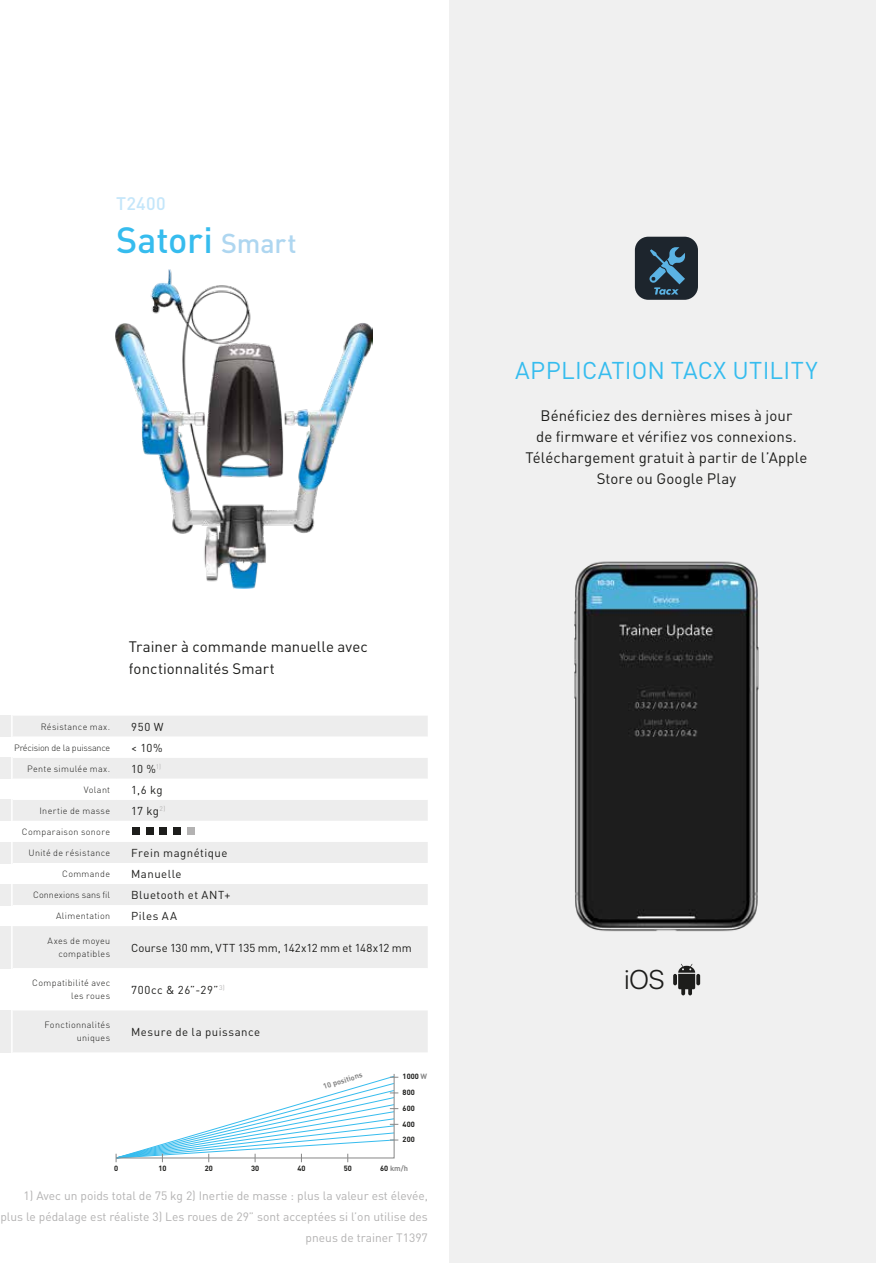
<style>
.page{position:relative;width:876px;height:1263px;background:#fff}
.page>*{position:absolute;margin:0;border:0;box-sizing:border-box;transform-origin:0 0}
.t1{font:500 36px "DIN Pro";letter-spacing:-.005em;color:#36bcee}
.t2{font:300 27px "SF Pro Display";color:#1d1d1b}
.t3{font:24px "DIN Pro";letter-spacing:.01em;color:#36bcee}
.t4{font:500 18px "DIN Pro";letter-spacing:.015em;color:#c4e6fa}
.t5{font:15px/21px "DIN Pro";letter-spacing:.005em;color:#1d1d1b}
.t6{font:12px/21px "DIN Pro";color:#b3b2b2;text-align:right}
.t7{font:11.4px "DIN Pro";letter-spacing:.04em;color:#1d1d1b}
.t8{font:11.4px "DIN Pro";color:#1d1d1b}
.t9{font:300 9px/12.6px "DIN Pro";letter-spacing:.035em;color:#1d1d1b;text-align:right}
.t10{font:300 9px "DIN Pro";letter-spacing:-.02em;color:#1d1d1b}
.t11{font:300 9px "DIN Pro";letter-spacing:.01em;color:#1d1d1b}
.t12{font:700 7.5px/15.8px "DIN Pro";color:#1d1d1b}
.t13{font:700 7.5px "DIN Pro";color:#878787}
.s1{font-size:27px;color:#aed6f0}
.s2{color:#878787}
.s3{color:#1d1d1b}
</style>
<div class="page">
<div style="left:449px;top:0;width:427px;height:1263px;background:#f0f0f0"></div>
<img style="left:116px;top:270px;width:257px;height:318px">
<div style="left:635px;top:237px;width:63px;height:63px;background:#1d252d;border-radius:13px"></div>
<svg style="left:649px;top:247px;width:36px;height:48px"></svg>
<svg style="left:673px;top:968px;width:27px;height:27px"></svg>
<svg style="left:115px;top:1074px;width:283px;height:88px"></svg>
<img style="left:574px;top:561px;width:185px;height:407px">
<div style="left:13px;top:716px;width:415px;height:336px;background:#ededed"></div>
<svg style="left:13px;top:737px;width:415px;height:273px"></svg>
<svg style="left:13px;top:779px;width:103px;height:105px"></svg>
<div style="left:0;top:716px;width:13px;height:21px;background:#ededed"></div>
<div style="left:0;top:758px;width:13px;height:21px;background:#ededed"></div>
<div style="left:0;top:800px;width:13px;height:21px;background:#ededed"></div>
<div style="left:0;top:842px;width:13px;height:21px;background:#ededed"></div>
<div style="left:0;top:884px;width:13px;height:21px;background:#ededed"></div>
<div style="left:0;top:926px;width:13px;height:42px;background:#ededed"></div>
<div style="left:0;top:1010px;width:13px;height:42px;background:#ededed"></div>
<hr style="left:11px;top:694px;width:2px;height:379px;background:#fff">
<div style="left:132px;top:827px;width:8px;height:8px;background:#1d1d1b"></div>
<div style="left:146px;top:827px;width:7px;height:8px;background:#1d1d1b"></div>
<div style="left:159px;top:827px;width:8px;height:8px;background:#1d1d1b"></div>
<div style="left:173px;top:827px;width:8px;height:8px;background:#1d1d1b"></div>
<div style="left:187px;top:827px;width:7px;height:8px;background:#b3b2b2"></div>
<h3 class="t4" style="left:116px;top:192px;width:51px">T2400</h3>
<h1 class="t1" style="left:116px;top:215px;width:182px">Satori <span class="s1">Smart</span></h1>
<h3 class="t5" style="left:129px;top:636px;width:241px">Trainer à commande manuelle avec fonctionnalités Smart</h3>
<p class="t9" style="left:41px;top:720px;width:71px">Résistance max.</p>
<p class="t7" style="left:131px;top:719px;width:34px">950 W</p>
<p class="t10" style="left:14px;top:741px;width:97px">Précision de la puissance</p>
<p class="t7" style="left:131px;top:740px;width:33px">&lt; 10%</p>
<p class="t9" style="left:27px;top:762px;width:84px">Pente simulée max.</p>
<p class="t7" style="left:131px;top:761px;width:32px">10 %<sup>1)</sup></p>
<p class="t9" style="left:84px;top:783px;width:28px">Volant</p>
<p class="t7" style="left:131px;top:782px;width:33px">1,6 kg</p>
<p class="t9" style="left:40px;top:804px;width:72px">Inertie de masse</p>
<p class="t7" style="left:131px;top:803px;width:36px">17 kg<sup>2)</sup></p>
<p class="t9" style="left:22px;top:825px;width:90px">Comparaison sonore</p>
<p class="t9" style="left:29px;top:846px;width:83px">Unité de résistance</p>
<p class="t7" style="left:131px;top:845px;width:98px">Frein magnétique</p>
<p class="t9" style="left:62px;top:867px;width:50px">Commande</p>
<p class="t7" style="left:131px;top:866px;width:52px">Manuelle</p>
<p class="t11" style="left:33px;top:888px;width:79px">Connexions sans fil</p>
<p class="t7" style="left:131px;top:887px;width:101px">Bluetooth et ANT+</p>
<p class="t9" style="left:56px;top:909px;width:56px">Alimentation</p>
<p class="t7" style="left:131px;top:908px;width:47px">Piles AA</p>
<p class="t9" style="left:48px;top:934px;width:64px">Axes de moyeu compatibles</p>
<p class="t8" style="left:131px;top:940px;width:282px">Course 130 mm, VTT 135 mm, 142x12 mm et 148x12 mm</p>
<p class="t9" style="left:32px;top:976px;width:79px">Compatibilité avec les roues</p>
<p class="t7" style="left:131px;top:982px;width:95px">700cc &amp; 26”-29”<sup>3)</sup></p>
<p class="t9" style="left:44px;top:1018px;width:67px">Fonctionnalités uniques</p>
<p class="t7" style="left:131px;top:1024px;width:130px">Mesure de la puissance</p>
<p class="t13" style="left:322px;top:1082px;width:42px;rotate:-18deg">10 positions</p>
<p class="t12" style="left:403px;top:1068px;width:26px">1000 <span class="s2">W<br></span>800<br>600<br>400<br>200</p>
<p class="t12" style="left:114px;top:1160px;width:6px">0</p>
<p class="t12" style="left:158px;top:1160px;width:10px">10</p>
<p class="t12" style="left:205px;top:1160px;width:10px">20</p>
<p class="t12" style="left:251px;top:1160px;width:10px">30</p>
<p class="t12" style="left:297px;top:1160px;width:10px">40</p>
<p class="t12" style="left:344px;top:1160px;width:10px">50</p>
<p class="t13" style="left:380px;top:1163px;width:29px"><span class="s3">60</span> km/h</p>
<h3 class="t6" style="left:0;top:1184px;width:429px">1) Avec un poids total de 75 kg 2) Inertie de masse : plus la valeur est élevée, plus le pédalage est réaliste 3) Les roues de 29” sont acceptées si l’on utilise des pneus de trainer T1397</h3>
<h3 class="t3" style="left:515px;top:354px;width:304px">APPLICATION TACX UTILITY</h3>
<h3 class="t5" style="left:525px;top:404px;width:283px;text-align:center">Bénéficiez des dernières mises à jour<br>de firmware et vérifiez vos connexions.<br>Téléchargement gratuit à partir de l’Apple Store ou Google Play</h3>
<h2 class="t2" style="left:624px;top:961px;width:41px">iOS</h2>
</div>
